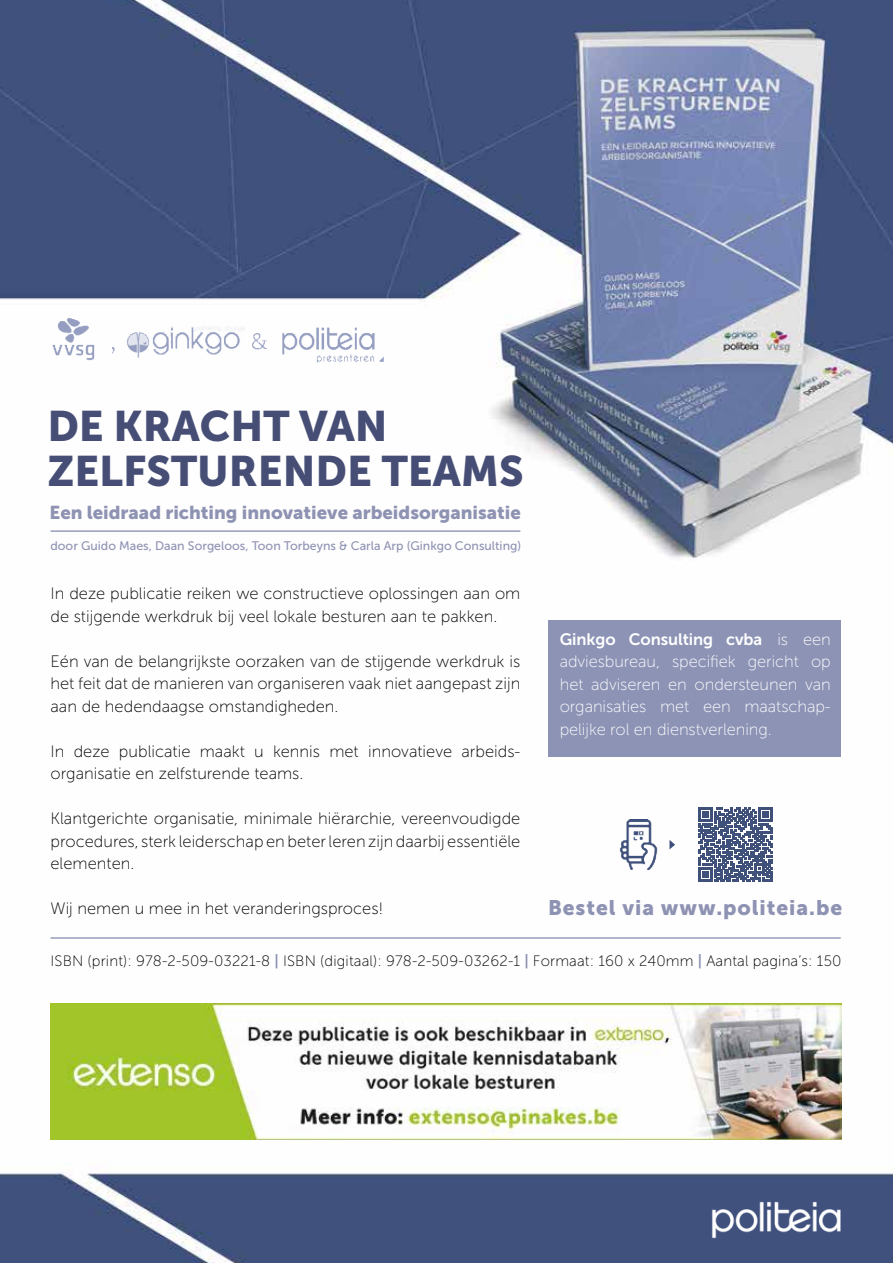
<style>
.page{position:relative;width:893px;height:1263px;background:#fff}
.page>*{position:absolute;margin:0;border:0;box-sizing:border-box;transform-origin:0 0}
.t1{font:42.45px/45px "Museo Sans 900";color:#464e76}
.t2{font:21px "Museo Sans 900";letter-spacing:.045em;color:#8f93b3}
.t3{font:18.6px "Museo Sans 900";color:#8f93b3}
.t4{font:16.5px/22.5px "Museo Sans 100";color:#000}
.t5{font:16.5px/22.5px "Museo Sans 100";letter-spacing:-.005em;color:#fff;text-align:justify}
.t6{font:16.5px "Museo Sans 700";letter-spacing:-.005em;color:#fff}
.t7{font:15px "Museo Sans 100";letter-spacing:.01em;color:#000}
.t8{font:12.3px "Museo Sans 500";color:#8f93b3}
.s1{font-family:"Museo Sans 700";color:#8f93b3}
.s2{font-family:"Museo Sans 100"}
</style>
<div class="page">
<img style="left:0;top:0;width:893px;height:1263px">
<div style="left:548px;top:621px;width:293px;height:136px;background:#8d93b5"></div>
<hr style="left:51px;top:530px;width:469px;height:2px;background:#989dbd">
<hr style="left:51px;top:937px;width:790px;height:2px;background:#989dbd">
<img style="left:710px;top:1199px;width:132px;height:42px">
<svg style="left:699px;top:807px;width:74px;height:74px"></svg>
<img style="left:614px;top:820px;width:49px;height:49px">
<svg style="left:669px;top:840px;width:6px;height:9px"></svg>
<img style="left:51px;top:292px;width:335px;height:83px">
<img style="left:51px;top:1004px;width:790px;height:136px">
<h1 class="t1" style="left:47px;top:404px;width:478px">DE KRACHT VAN<br>ZELFSTURENDE TEAMS</h1>
<p class="t3" style="left:49px;top:502px;width:473px">Een leidraad richting innovatieve arbeidsorganisatie</p>
<p class="t8" style="left:51px;top:539px;width:472px">door Guido Maes, Daan Sorgeloos, Toon Torbeyns &amp; Carla Arp (Ginkgo Consulting)</p>
<p class="t4" style="left:51px;top:582px;width:471px">In deze publicatie reiken we constructieve oplossingen aan om de stijgende werkdruk bij veel lokale besturen aan te pakken.</p>
<p class="t4" style="left:51px;top:650px;width:471px;text-align:justify">Eén van de belangrijkste oorzaken van de stijgende werkdruk is het feit dat de manieren van organiseren vaak niet aangepast zijn aan de hedendaagse omstandigheden.</p>
<p class="t4" style="left:51px;top:740px;width:471px">In deze publicatie maakt u kennis met innovatieve arbeids&shy;organisatie en zelfsturende teams.</p>
<p class="t4" style="left:51px;top:807px;width:471px;text-align:justify">Klantgerichte organisatie, minimale hiërarchie, vereenvoudigde procedures, sterk leiderschap en beter leren zijn daarbij essentiële elementen.</p>
<p class="t4" style="left:51px;top:897px;width:334px">Wij nemen u mee in het veranderingsproces!</p>
<p class="t7" style="left:51px;top:953px;width:792px">ISBN (print): 978-2-509-03221-8 <span class="s1">|</span> ISBN (digitaal): 978-2-509-03262-1 <span class="s1">|</span> Formaat: 160 x 240mm <span class="s1">|</span> Aantal pagina’s: 150</p>
<p class="t6" style="left:560px;top:630px;width:273px">Ginkgo Consulting cvba <span class="s2">is een</span></p>
<p class="t5" style="left:560px;top:651px;width:273px">adviesbureau, specifiek gericht op het adviseren en ondersteunen van organisaties met een maatschap&shy;pelijke rol en dienstverlening.</p>
<p class="t2" style="left:548px;top:896px;width:296px">Bestel via www.politeia.be</p>
</div>
